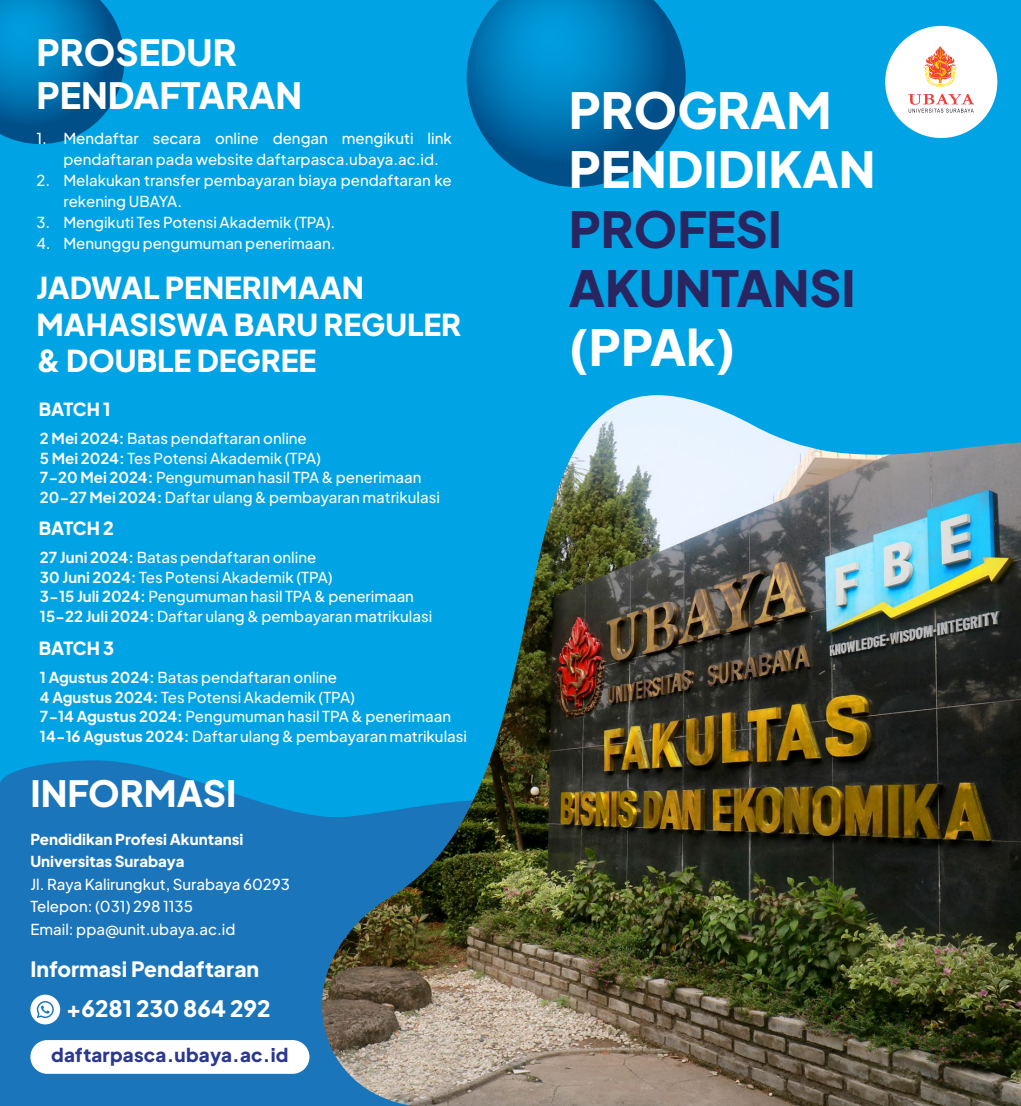
<style>
.page{position:relative;width:1021px;height:1106px;background:#fff}
.page>*{position:absolute;margin:0;border:0;box-sizing:border-box;transform-origin:0 0}
.t1{font:800 49.5px/59.4px "Plus Jakarta Sans";color:#fff}
.t2{font:800 49.5px/59.4px "Plus Jakarta Sans";color:#292561}
.t3{font:800 36px/43.2px "Plus Jakarta Sans";color:#fff}
.t4{font:800 30px/36px "Plus Jakarta Sans";color:#fff}
.t5{font:800 22.5px "Plus Jakarta Sans";color:#fff}
.t6{font:800 21px "Plus Jakarta Sans";color:#fff}
.t7{font:800 18.75px "Plus Jakarta Sans";letter-spacing:.01em;color:#2b388f}
.t8{font:800 18px "Plus Jakarta Sans";letter-spacing:-.015em;color:#fff}
.t9{font:500 15px/19.5px "Plus Jakarta Sans";color:#fff}
.t10{font:800 15px/22.5px "Plus Jakarta Sans";color:#fff}
.s1{font-weight:700}
</style>
<div class="page">
<div style="left:0;top:0;width:1020px;height:757px;background:#00a4e4"></div>
<div style="left:0;top:757px;width:288px;height:349px;background:#1b75bb"></div>
<svg style="left:30px;top:994px;width:30px;height:30px"></svg>
<div style="left:885px;top:26px;width:112px;height:112px;background:#fff;border-radius:50%"></div>
<svg style="left:908px;top:94px;width:66px;height:19px"></svg>
<svg style="left:923px;top:46px;width:33px;height:41px"></svg>
<svg style="left:0;top:0;width:124px;height:144px;background:#0075b2"></svg>
<svg style="left:466px;top:0;width:219px;height:187px;background:#0078b6"></svg>
<img style="left:288px;top:395px;width:732px;height:711px">
<div style="left:30px;top:1040px;width:279px;height:33px;background:#fff;border-radius:17px"></div>
<h2 class="t3" style="left:36px;top:28px;width:267px">PROSEDUR<br>PENDAFTARAN</h2>
<p class="t9" style="left:63px;top:127px;width:390px;line-height:21px;text-indent:-27px">1. Mendaftar secara online dengan mengikuti link pendaftaran pada website daftarpasca.ubaya.ac.id.</p>
<p class="t9" style="left:63px;top:169px;width:390px;line-height:21px;text-indent:-27px">2. Melakukan transfer pembayaran biaya pendaftaran ke rekening UBAYA.</p>
<p class="t9" style="left:36px;top:211px;width:300px">3. Mengikuti Tes Potensi Akademik (TPA).</p>
<p class="t9" style="left:36px;top:232px;width:301px">4. Menunggu pengumuman penerimaan.</p>
<h3 class="t4" style="left:36px;top:267px;width:426px">JADWAL PENERIMAAN<br>MAHASISWA BARU REGULER &amp; DOUBLE DEGREE</h3>
<p class="t8" style="left:39px;top:394px;width:73px">BATCH 1</p>
<p class="t9" style="left:40px;top:427px;width:401px"><span class="s1">2 Mei 2024:</span> Batas pendaftaran online<br><span class="s1">5 Mei 2024:</span> Tes Potensi Akademik (TPA)<br><span class="s1">7−20 Mei 2024:</span> Pengumuman hasil TPA &amp; penerimaan <span class="s1">20−27 Mei 2024:</span> Daftar ulang &amp; pembayaran matrikulasi</p>
<p class="t8" style="left:39px;top:513px;width:77px">BATCH 2</p>
<p class="t9" style="left:40px;top:546px;width:394px"><span class="s1">27 Juni 2024:</span> Batas pendaftaran online<br><span class="s1">30 Juni 2024:</span> Tes Potensi Akademik (TPA)<br><span class="s1">3−15 Juli 2024:</span> Pengumuman hasil TPA &amp; penerimaan <span class="s1">15−22 Juli 2024:</span> Daftar ulang &amp; pembayaran matrikulasi</p>
<p class="t8" style="left:39px;top:633px;width:77px">BATCH 3</p>
<p class="t9" style="left:40px;top:666px;width:428px"><span class="s1">1 Agustus 2024:</span> Batas pendaftaran online<br><span class="s1">4 Agustus 2024:</span> Tes Potensi Akademik (TPA)<br><span class="s1">7−14 Agustus 2024:</span> Pengumuman hasil TPA &amp; penerimaan <span class="s1">14−16 Agustus 2024:</span> Daftar ulang &amp; pembayaran matrikulasi</p>
<h2 class="t3" style="left:30px;top:768px;width:207px">INFORMASI</h2>
<p class="t10" style="left:30px;top:826px;width:214px">Pendidikan Profesi Akuntansi<br>Universitas Surabaya</p>
<p class="t9" style="left:30px;top:871px;width:261px;line-height:22.5px">Jl. Raya Kalirungkut, Surabaya 60293<br>Telepon: (031) 298 1135<br>Email: ppa@unit.ubaya.ac.id</p>
<h3 class="t6" style="left:30px;top:952px;width:230px">Informasi Pendaftaran</h3>
<h3 class="t5" style="left:66px;top:989px;width:206px">+6281 230 864 292</h3>
<p class="t7" style="left:51px;top:1040px;width:239px">daftarpasca.ubaya.ac.id</p>
<h1 class="t1" style="left:568px;top:75px;width:308px">PROGRAM<br>PENDIDIKAN</h1>
<h1 class="t2" style="left:568px;top:194px;width:288px">PROFESI<br>AKUNTANSI</h1>
<h1 class="t1" style="left:568px;top:313px;width:168px">(PPAk)</h1>
</div>
